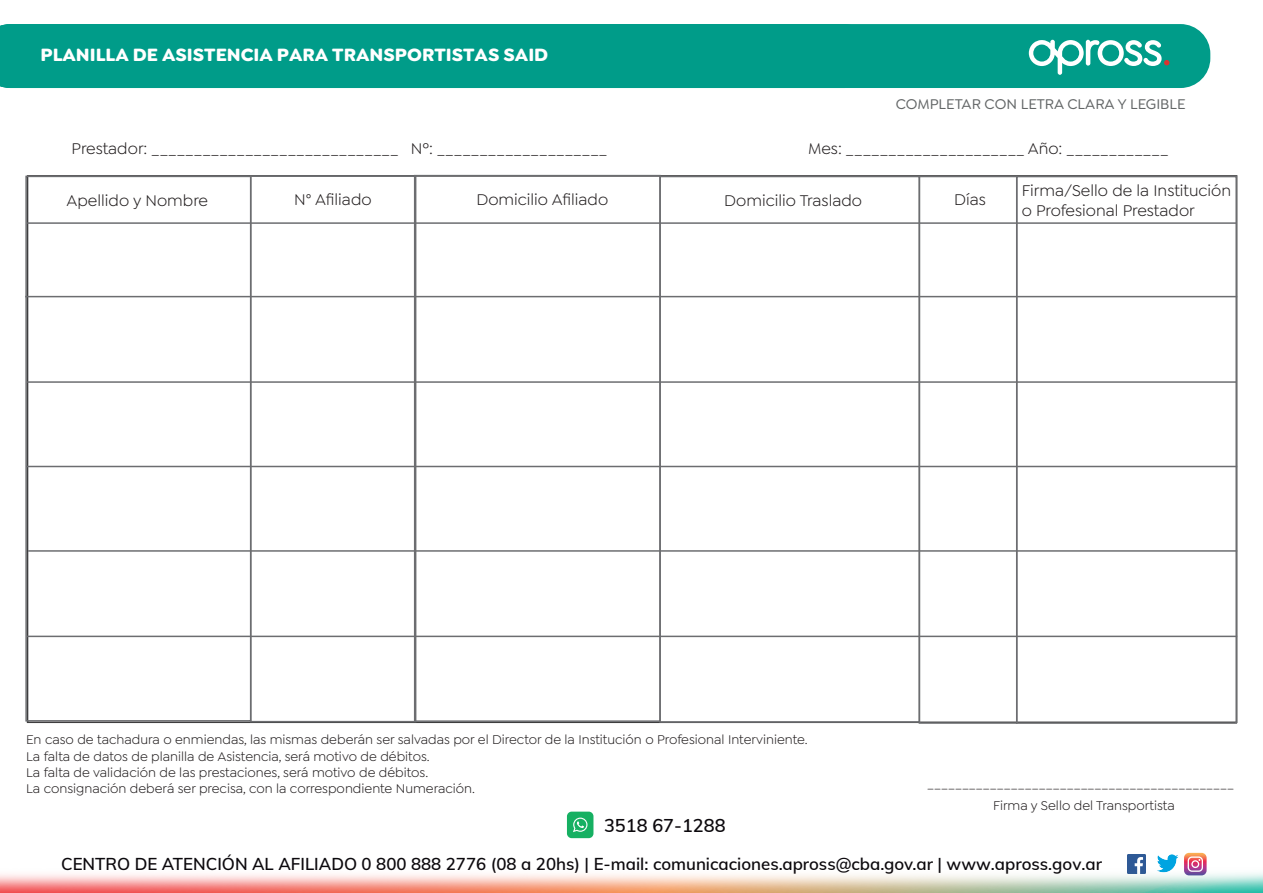
<style>
.page{position:relative;width:1263px;height:893px;background:#fff}
.page>*{position:absolute;margin:0;border:0;box-sizing:border-box;transform-origin:0 0}
.t1{font:700 18.9px "Goldplay";color:#fff}
.t2{font:600 18.15px "Mulish";color:#0c090d}
.t3{font:600 16.8px "Mulish";color:#0c090d}
.t4{font:16.5px/19.8px "Goldplay";color:#231f20}
.t5{font:500 15px "Goldplay";color:#636667}
.t6{font:13.5px/16.2px "Goldplay";color:#231f20}
</style>
<div class="page">
<img style="left:1157px;top:854px;width:22px;height:4px">
<img style="left:1127px;top:855px;width:19px;height:3px">
<svg style="left:1184px;top:853px;width:22px;height:5px"></svg>
<div style="left:567px;top:812px;width:26px;height:26px;background:#16b062;border-radius:5px"></div>
<svg style="left:573px;top:818px;width:14px;height:14px"></svg>
<div style="left:0;top:24px;width:1210px;height:64px;background:#009c89"></div>
<svg style="left:1029px;top:40px;width:140px;height:35px"></svg>
<img style="left:0;top:858px;width:1263px;height:35px">
<div style="left:27px;top:175px;width:1210px;height:548px;background:#fff;border:2px solid #3e3e3f"></div>
<div style="left:25px;top:176px;width:226px;height:546px;border:2px solid #6c6d70"></div>
<div style="left:250px;top:175px;width:166px;height:547px;border:2px solid #6c6d70"></div>
<div style="left:414px;top:175px;width:247px;height:547px;border:2px solid #6c6d70"></div>
<div style="left:659px;top:176px;width:261px;height:547px;border:2px solid #6c6d70"></div>
<div style="left:919px;top:176px;width:98px;height:548px;border:2px solid #6c6d70"></div>
<div style="left:1016px;top:176px;width:221px;height:548px;border:2px solid #6c6d70"></div>
<hr style="left:27px;top:222px;width:1209px;height:2px;background:#6c6d70">
<hr style="left:25px;top:296px;width:1212px;height:1px;background:#6c6d70">
<hr style="left:27px;top:381px;width:1209px;height:2px;background:#6c6d70">
<hr style="left:26px;top:466px;width:1211px;height:1px;background:#6c6d70">
<hr style="left:28px;top:550px;width:1209px;height:2px;background:#6c6d70">
<hr style="left:27px;top:636px;width:1210px;height:1px;background:#6c6d70">
<h1 class="t1" style="left:41px;top:41px;width:497px">SOLICITUD DE AFILIACIÓN VOLUNTARIA E INDIVIDU L</h1>
<h1 class="t1" style="left:41px;top:43px;width:509px">PLANILLA DE ASISTENCIA PARA TRANSPORTISTAS SAID</h1>
<p class="t5" style="left:896px;top:95px;width:291px">COMPLETAR CON LETRA CLARA Y LEGIBLE</p>
<p class="t4" style="left:72px;top:138px;width:537px">Prestador: _____________________________ Nº: ____________________</p>
<p class="t4" style="left:808px;top:138px;width:362px">Mes: _____________________ Año: ____________</p>
<p class="t4" style="left:67px;top:190px;width:143px">Apellido y Nombre</p>
<p class="t4" style="left:294px;top:189px;width:79px">N° Afiliado</p>
<p class="t4" style="left:476px;top:189px;width:133px">Domicilio Afiliado</p>
<p class="t4" style="left:724px;top:190px;width:139px">Domicilio Traslado</p>
<p class="t4" style="left:954px;top:189px;width:33px">Días</p>
<p class="t4" style="left:1022px;top:181px;width:211px">Firma/Sello de la Institución o Profesional Prestador</p>
<p class="t6" style="left:26px;top:732px;width:783px">En caso de tachadura o enmiendas, las mismas deberán ser salvadas por el Director de la Institución o Profesional Interviniente.<br>La falta de datos de planilla de Asistencia, será motivo de débitos.<br>La falta de validación de las prestaciones, será motivo de débitos.<br>La consignación deberá ser precisa, con la correspondiente Numeración.</p>
<h2 class="t2" style="left:604px;top:812px;width:123px">3518 67-1288</h2>
<p class="t6" style="left:927px;top:776px;width:309px">____________________________________________</p>
<p class="t6" style="left:993px;top:798px;width:183px">Firma y Sello del Transportista</p>
<p class="t3" style="left:61px;top:851px;width:1042px">CENTRO DE ATENCIÓN AL AFILIADO 0 800 888 2776 (08 a 20hs) | E-mail: comunicaciones.apross@cba.gov.ar | www.apross.gov.ar</p>
</div>
